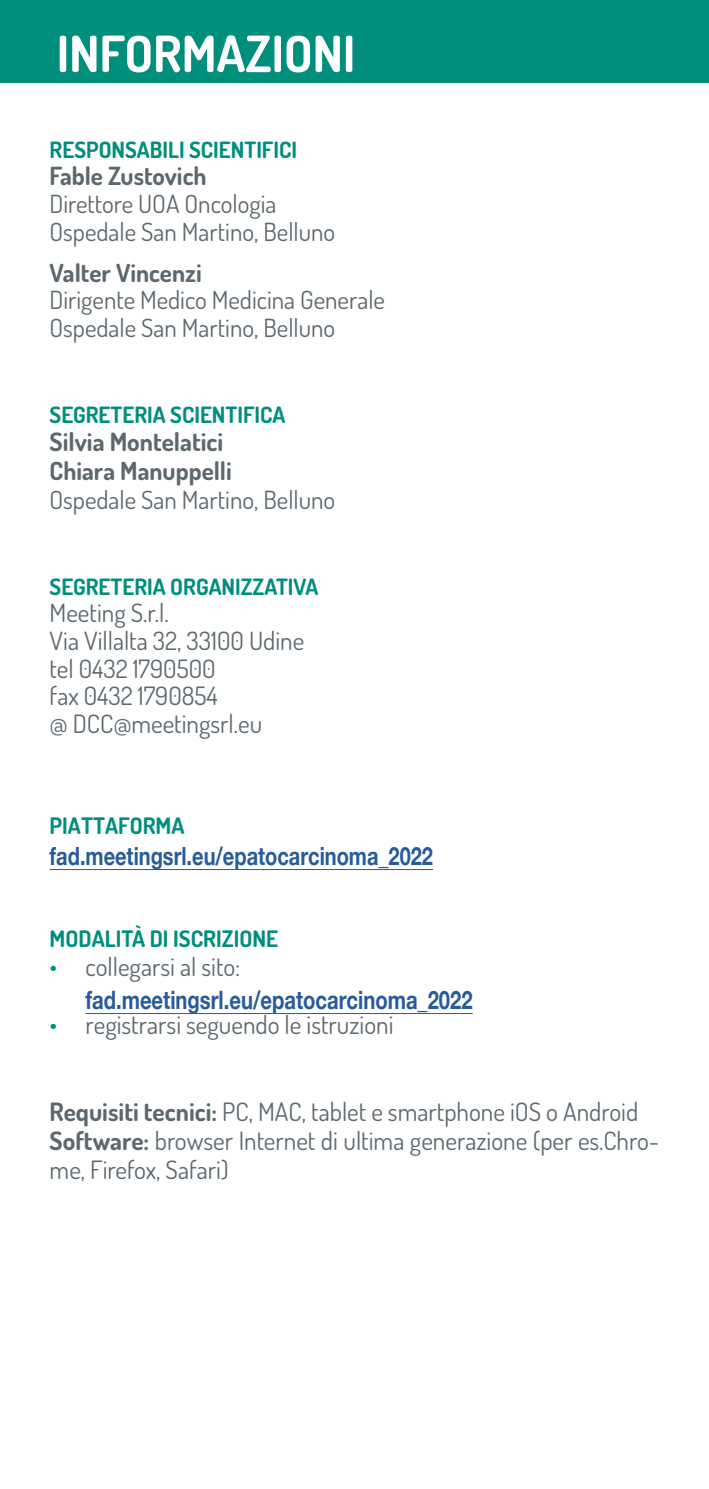
<style>
.page{position:relative;width:709px;height:1489px;background:#fff}
.page>*{position:absolute;margin:0;border:0;box-sizing:border-box;transform-origin:0 0}
.t1{font:700 50px "Dosis";color:#fff}
.t2{font:25.25px/27.8px "Dosis";color:#5d686e}
.t3{font:700 25.25px "Helvetica Neue";color:#275b9b;scale:.8 1}
.t4{font:700 25.25px "Dosis";color:#5d686e}
.t5{font:25px/27.8px "Dosis";color:#5d686e}
.t6{font:700 25px "Dosis";color:#5d686e}
.t7{font:700 25px "Helvetica Neue";color:#275b9b;scale:.8 1}
.t8{font:700 22.75px "Dosis";color:#008e7d}
.t9{font:700 22.5px "Dosis";color:#008e7d}
.s1{color:#008e7d}
.s2{font-weight:700}
</style>
<div class="page">
<hr style="left:50px;top:869px;width:383px;height:1px;background:#275b9b">
<hr style="left:85px;top:1013px;width:387px;height:1px;background:#275b9b">
<div style="left:0;top:0;width:709px;height:83px;background:#008e7d"></div>
<h1 class="t1" style="left:57px;top:22px;width:300px">INFORMAZIONI</h1>
<p class="t9" style="left:50px;top:135px;width:249px">RESPONSABILI SCIENTIFICI</p>
<p class="t6" style="left:50px;top:160px;width:158px">Fable Zustovich</p>
<p class="t5" style="left:50px;top:189px;width:287px">Direttore UOA Oncologia<br>Ospedale San Martino, Belluno</p>
<p class="t6" style="left:50px;top:256px;width:154px">Valter Vincenzi</p>
<p class="t5" style="left:50px;top:286px;width:337px">Dirigente Medico Medicina Generale<br>Ospedale San Martino, Belluno</p>
<p class="t9" style="left:50px;top:400px;width:237px">SEGRETERIA SCIENTIFICA</p>
<p class="t4" style="left:50px;top:425px;width:175px">Silvia Montelatici</p>
<p class="t6" style="left:50px;top:455px;width:184px">Chiara Manuppelli</p>
<p class="t5" style="left:50px;top:485px;width:287px">Ospedale San Martino, Belluno</p>
<p class="t9" style="left:50px;top:572px;width:270px">SEGRETERIA ORGANIZZATIVA</p>
<p class="t2" style="left:50px;top:598px;width:256px">Meeting S.r.l.<br>Via Villalta 32, 33100 Udine tel 0432 1790500<br>fax 0432 1790854<br>@ DCC@meetingsrl.eu</p>
<p class="t8" style="left:50px;top:810px;width:136px">PIATTAFORMA</p>
<p class="t7" style="left:50px;top:836px;width:481px">fad.meetingsrl.eu/epatocarcinoma_2022</p>
<p class="t8" style="left:50px;top:924px;width:230px">MODALITÀ DI ISCRIZIONE</p>
<p class="t2" style="left:50px;top:952px;width:192px"><span class="s1">•</span> collegarsi al sito:</p>
<p class="t3" style="left:85px;top:980px;width:485px">fad.meetingsrl.eu/epatocarcinoma_2022</p>
<p class="t2" style="left:50px;top:1010px;width:345px"><span class="s1">•</span> registrarsi seguendo le istruzioni</p>
<p class="t2" style="left:50px;top:1096px;width:611px;line-height:29px"><span class="s2">Requisiti tecnici:</span> PC, MAC, tablet e smartphone iOS o Android<br><span class="s2">Software:</span> browser Internet di ultima generazione (per es.Chro&shy;me, Firefox, Safari)</p>
</div>
